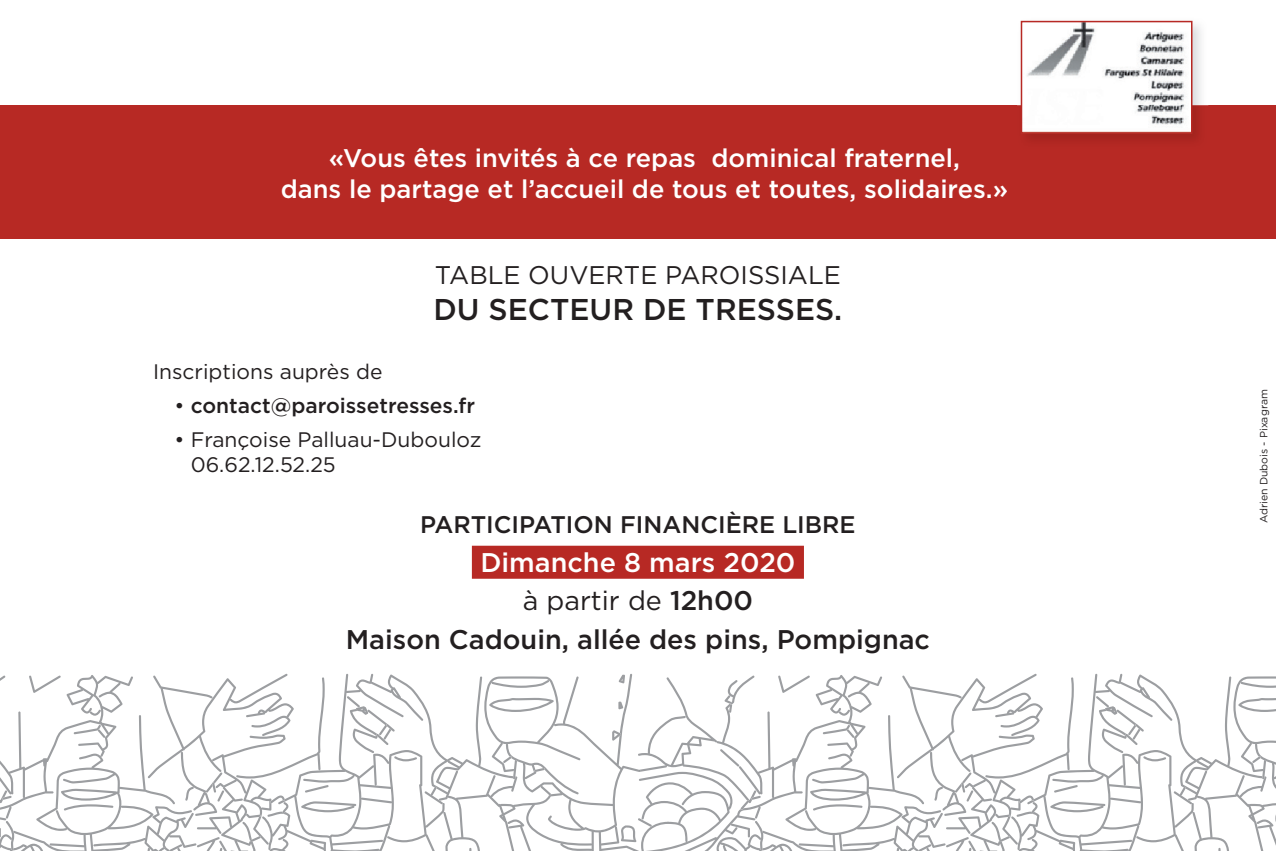
<style>
.page{position:relative;width:1276px;height:851px;background:#fff}
.page>*{position:absolute;margin:0;border:0;box-sizing:border-box;transform-origin:0 0}
.t1{font:500 30px "Gotham";color:#231f20}
.t2{font:500 27px/38.4px "Gotham";color:#231f20;text-align:center}
.t3{font:500 25.5px/30.6px "Gotham";color:#fff;text-align:center}
.t4{font:25.5px "Gotham";color:#231f20}
.t5{font:500 24px "Gotham";color:#231f20}
.t6{font:21px/25.2px "Gotham";color:#231f20}
.t7{font:500 21px "Gotham";color:#231f20}
.t8{font:10.5px "Gotham";color:#231f20}
.s1{font-weight:400}
.s2{color:#fff}
</style>
<div class="page">
<div style="left:0;top:105px;width:1276px;height:133px;background:#b72924"></div>
<div style="left:472px;top:545px;width:332px;height:33px;background:#b72924"></div>
<img style="left:1017px;top:20px;width:191px;height:120px">
<img style="left:1023px;top:24px;width:166px;height:107px">
<div style="left:1020px;top:21px;width:172px;height:113px;border:2px solid #b72924"></div>
<svg style="left:0;top:674px;width:636px;height:176px"></svg>
<svg style="left:666px;top:675px;width:610px;height:20px"></svg>
<svg style="left:638px;top:695px;width:638px;height:155px"></svg>
<p class="t3" style="left:281px;top:142px;width:729px">«Vous êtes invités à ce repas dominical fraternel,<br>dans le partage et l’accueil de tous et toutes, solidaires.»</p>
<p class="t4" style="left:435px;top:258px;width:407px">TABLE OUVERTE PAROISSIALE</p>
<p class="t1" style="left:433px;top:289px;width:410px">DU SECTEUR DE TRESSES.</p>
<p class="t6" style="left:153px;top:358px;width:231px">Inscriptions auprès de</p>
<p class="t7" style="left:174px;top:391px;width:302px"><span class="s1">•</span> contact@paroissetresses.fr</p>
<p class="t6" style="left:191px;top:426px;width:292px;text-indent:-16px">• Françoise Palluau-Dubouloz<br>06.62.12.52.25</p>
<p class="t5" style="left:420px;top:509px;width:437px">PARTICIPATION FINANCIÈRE LIBRE</p>
<p class="t2" style="left:346px;top:542px;width:586px"><span class="s2">Dimanche 8 mars 2020<br></span><span class="s1">à partir de</span> 12h00<br>Maison Cadouin, allée des pins, Pompignac</p>
<p class="t8" style="left:1257px;top:523px;width:135px;rotate:-90deg">Adrien Dubois - Pixagram</p>
</div>
